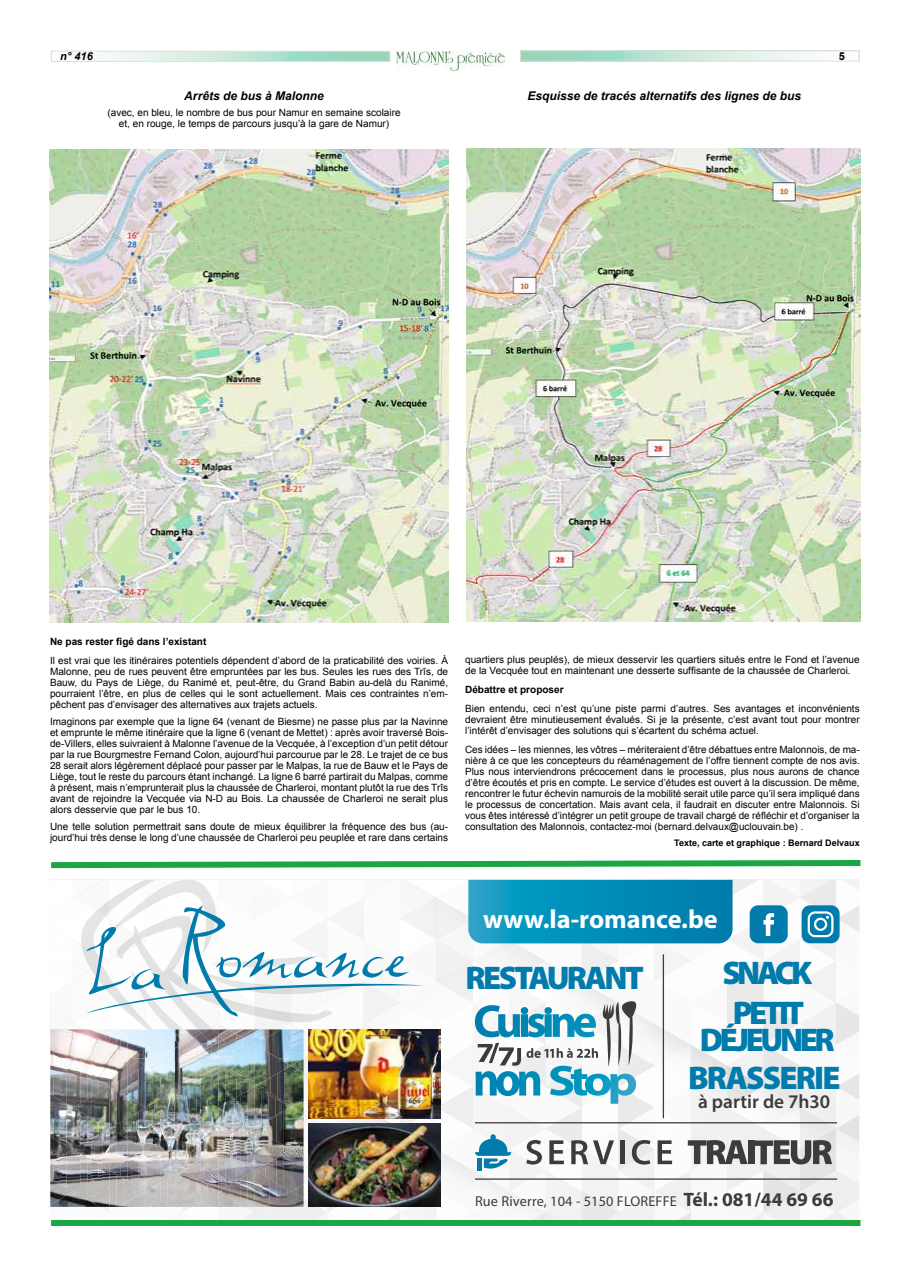
<style>
.page{position:relative;width:908px;height:1276px;background:#fff}
.page>*{position:absolute;margin:0;border:0;box-sizing:border-box;transform-origin:0 0}
.t1{font:900 32.8px/39.4px "Myriad Pro";letter-spacing:-.095em;color:#007bab;text-align:center}
.t2{font:900 32.8px/38px "Myriad Pro";letter-spacing:-.055em;color:#007bab;text-align:center}
.t3{font:700 26.3px "Myriad Pro";color:#fff}
.t4{font:600 19.3px "Myriad Pro";color:#3c3c3b}
.t5{font:14.3px "Myriad Pro";letter-spacing:.01em;color:#3c3c3b}
.t6{font:italic 700 12px "Arial";color:#000}
.t7{font:italic 700 11px "Arial";color:#000}
.t8{font:700 11px "Arial";color:#000}
.t9{font:10px/11px "Arial";color:#000;text-align:justify}
.t10{font:700 10px "Arial";color:#000}
.t11{font:700 9px "Arial";color:#000}
.s1{font-weight:700;font-size:19.5px}
</style>
<div class="page">
<img style="left:50px;top:880px;width:808px;height:340px">
<div style="left:51px;top:51px;width:339px;height:11px;border:1px solid #b3b2b2"></div>
<div style="left:51px;top:1220px;width:809px;height:6px;background:#1aa743"></div>
<div style="left:520px;top:50px;width:339px;height:12px;border:1px solid #b3b2b2"></div>
<svg style="left:51px;top:860px;width:810px;height:9px"></svg>
<img style="left:396px;top:51px;width:108px;height:20px">
<img style="left:50px;top:149px;width:398px;height:474px">
<img style="left:466px;top:148px;width:394px;height:473px">
<p class="t7" style="left:60px;top:49px;width:34px">n° 416</p>
<p class="t8" style="left:838px;top:49px;width:8px">5</p>
<p class="t6" style="left:184px;top:88px;width:141px">Arrêts de bus à Malonne</p>
<p class="t6" style="left:527px;top:88px;width:275px">Esquisse de tracés alternatifs des lignes de bus</p>
<p class="t9" style="left:107px;top:107px;width:294px;text-align:center">(avec, en bleu, le nombre de bus pour Namur en semaine scolaire et, en rouge, le temps de parcours jusqu’à la gare de Namur)</p>
<p class="t10" style="left:50px;top:635px;width:158px">Ne pas rester figé dans l’existant</p>
<p class="t9" style="left:50px;top:655px;width:399px">Il est vrai que les itinéraires potentiels dépendent d’abord de la praticabilité des voiries. À Malonne, peu de rues peuvent être empruntées par les bus. Seules les rues des Trîs, de Bauw, du Pays de Liège, du Ranimé et, peut-être, du Grand Babin au-delà du Ranimé, pourraient l’être, en plus de celles qui le sont actuellement. Mais ces contraintes n’em&shy;pêchent pas d’envisager des alternatives aux trajets actuels.</p>
<p class="t9" style="left:50px;top:716px;width:399px">Imaginons par exemple que la ligne 64 (venant de Biesme) ne passe plus par la Navinne et emprunte le même itinéraire que la ligne 6 (venant de Mettet) : après avoir traversé Bois&shy;de-Villers, elles suivraient à Malonne l’avenue de la Vecquée, à l’exception d’un petit détour par la rue Bourgmestre Fernand Colon, aujourd’hui parcourue par le 28. Le trajet de ce bus 28 serait alors légèrement déplacé pour passer par le Malpas, la rue de Bauw et le Pays de Liège, tout le reste du parcours étant inchangé. La ligne 6 barré partirait du Malpas, comme à présent, mais n’emprunterait plus la chaussée de Charleroi, montant plutôt la rue des Trîs avant de rejoindre la Vecquée via N-D au Bois. La chaussée de Charleroi ne serait plus alors desservie que par le bus 10.</p>
<p class="t9" style="left:50px;top:821px;width:399px">Une telle solution permettrait sans doute de mieux équilibrer la fréquence des bus (au&shy;jourd’hui très dense le long d’une chaussée de Charleroi peu peuplée et rare dans certains</p>
<p class="t9" style="left:465px;top:654px;width:396px">quartiers plus peuplés), de mieux desservir les quartiers situés entre le Fond et l’avenue de la Vecquée tout en maintenant une desserte suffisante de la chaussée de Charleroi.</p>
<p class="t10" style="left:465px;top:682px;width:100px">Débattre et proposer</p>
<p class="t9" style="left:465px;top:703px;width:396px">Bien entendu, ceci n’est qu’une piste parmi d’autres. Ses avantages et inconvénients devraient être minutieusement évalués. Si je la présente, c’est avant tout pour montrer l’intérêt d’envisager des solutions qui s’écartent du schéma actuel.</p>
<p class="t9" style="left:465px;top:744px;width:396px">Ces idées – les miennes, les vôtres – mériteraient d’être débattues entre Malonnois, de ma&shy;nière à ce que les concepteurs du réaménagement de l’offre tiennent compte de nos avis.<br>Plus nous interviendrons précocement dans le processus, plus nous aurons de chance d’être écoutés et pris en compte. Le service d’études est ouvert à la discussion. De même, rencontrer le futur échevin namurois de la mobilité serait utile parce qu’il sera impliqué dans le processus de concertation. Mais avant cela, il faudrait en discuter entre Malonnois. Si vous êtes intéressé d’intégrer un petit groupe de travail chargé de réfléchir et d’organiser la consultation des Malonnois, contactez-moi (bernard.delvaux@uclouvain.be) .</p>
<p class="t11" style="left:674px;top:837px;width:187px">Texte, carte et graphique : Bernard Delvaux</p>
<h2 class="t3" style="left:483px;top:902px;width:236px">www.la-romance.be</h2>
<h1 class="t1" style="left:465px;top:958px;width:179px">RESTAURANT</h1>
<h1 class="t1" style="left:722px;top:953px;width:91px">SNACK<br>PETIT</h1>
<h1 class="t2" style="left:687px;top:1021px;width:154px">DÉJEUNER<br>BRASSERIE</h1>
<h3 class="t4" style="left:697px;top:1089px;width:134px">à partir de 7h30</h3>
<h3 class="t5" style="left:475px;top:1192px;width:360px">Rue Riverre, 104 - 5150 FLOREFFE <span class="s1">Tél.: 081/44 69 66</span></h3>
</div>
